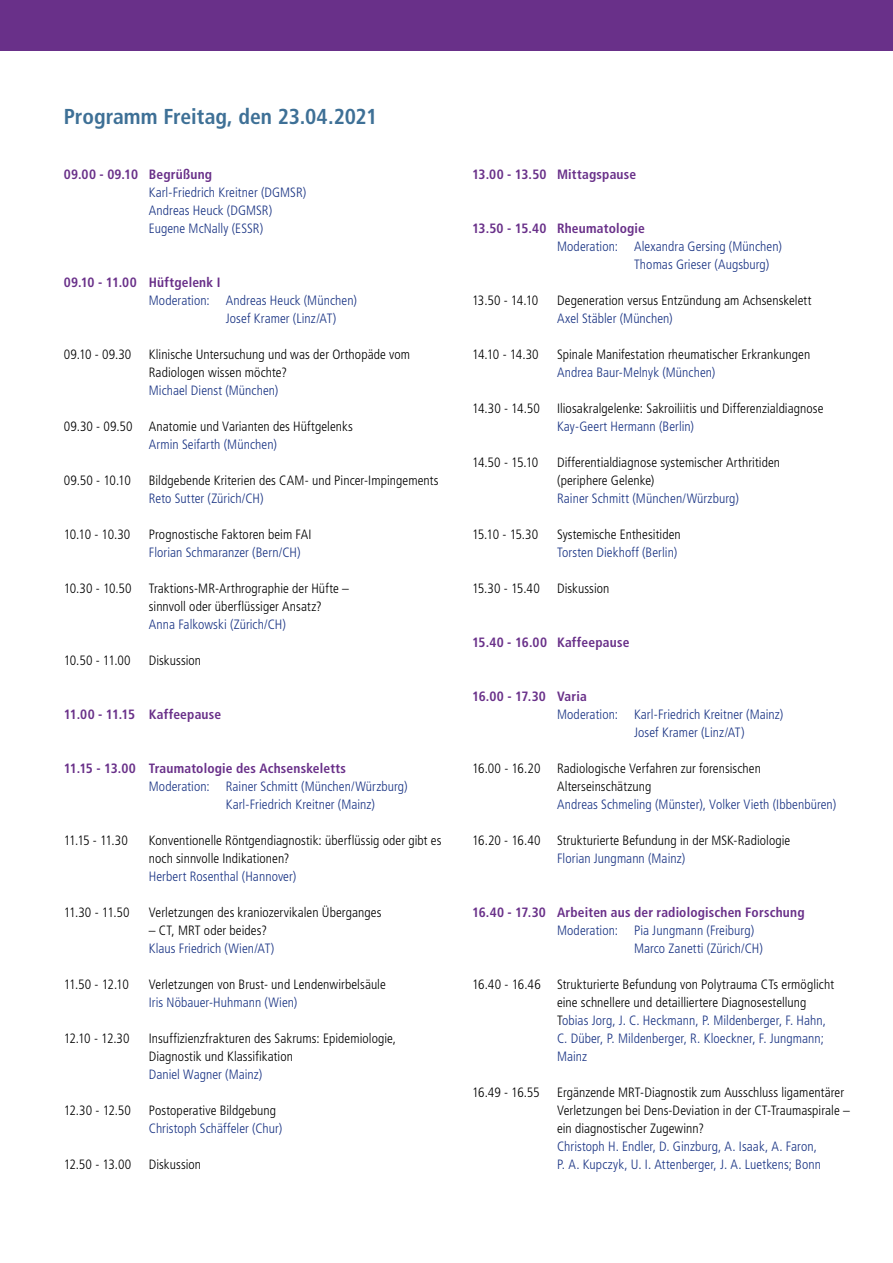
<style>
.page{position:relative;width:893px;height:1263px;background:#fff}
.page>*{position:absolute;margin:0;border:0;box-sizing:border-box;transform-origin:0 0}
.t1{font:700 condensed 21.6px "Frutiger 67";letter-spacing:-.005em;color:#3e7096}
.t2{font:300 condensed 13.5px/18px "Frutiger 47";letter-spacing:.005em;color:#000}
.t3{font:300 condensed 13.5px/18px "Frutiger 47";letter-spacing:.005em;color:#1a3484}
.t4{font:700 condensed 13.5px "Frutiger 67";letter-spacing:.015em;color:#693089}
.s1{color:#1a3484}
</style>
<div class="page">
<div style="left:0;top:0;width:893px;height:51px;background:#693089"></div>
<h1 class="t1" style="left:64px;top:104px;width:315px">Programm Freitag, den 23.04.2021</h1>
<p class="t4" style="left:64px;top:166px;width:150px">09.00 - 09.10 Begrüßung</p>
<p class="t3" style="left:149px;top:183px;width:159px">Karl-Friedrich Kreitner (DGMSR)<br>Andreas Heuck (DGMSR)<br>Eugene McNally (ESSR)</p>
<p class="t4" style="left:64px;top:274px;width:158px">09.10 - 11.00 Hüftgelenk I</p>
<p class="t3" style="left:226px;top:291px;width:133px;text-indent:-77px">Moderation: Andreas Heuck (München)<br>Josef Kramer (Linz/AT)</p>
<p class="t2" style="left:64px;top:345px;width:69px">09.10 - 09.30</p>
<p class="t2" style="left:149px;top:345px;width:263px">Klinische Untersuchung und was der Orthopäde vom<br>Radiologen wissen möchte?</p>
<p class="t3" style="left:149px;top:381px;width:131px">Michael Dienst (München)</p>
<p class="t2" style="left:64px;top:417px;width:291px">09.30 - 09.50 Anatomie und Varianten des Hüftgelenks</p>
<p class="t3" style="left:149px;top:435px;width:130px">Armin Seifarth (München)</p>
<p class="t2" style="left:64px;top:471px;width:69px">09.50 - 10.10</p>
<p class="t2" style="left:149px;top:471px;width:291px">Bildgebende Kriterien des CAM- und Pincer-Impingements</p>
<p class="t3" style="left:149px;top:489px;width:116px">Reto Sutter (Zürich/CH)</p>
<p class="t2" style="left:64px;top:525px;width:68px">10.10 - 10.30</p>
<p class="t2" style="left:149px;top:525px;width:164px">Prognostische Faktoren beim FAI</p>
<p class="t3" style="left:149px;top:543px;width:153px">Florian Schmaranzer (Bern/CH)</p>
<p class="t2" style="left:64px;top:579px;width:69px">10.30 - 10.50</p>
<p class="t2" style="left:149px;top:579px;width:202px">Traktions-MR-Arthrographie der Hüfte – sinnvoll oder überflüssiger Ansatz?</p>
<p class="t3" style="left:149px;top:615px;width:139px">Anna Falkowski (Zürich/CH)</p>
<p class="t2" style="left:64px;top:651px;width:69px">10.50 - 11.00</p>
<p class="t2" style="left:149px;top:651px;width:54px">Diskussion</p>
<p class="t4" style="left:64px;top:706px;width:159px">11.00 - 11.15 Kaffeepause</p>
<p class="t4" style="left:64px;top:760px;width:284px">11.15 - 13.00 Traumatologie des Achsenskeletts</p>
<p class="t3" style="left:226px;top:777px;width:183px;text-indent:-77px">Moderation: Rainer Schmitt (München/Würzburg)<br>Karl-Friedrich Kreitner (Mainz)</p>
<p class="t2" style="left:64px;top:831px;width:66px">11.15 - 11.30</p>
<p class="t2" style="left:149px;top:831px;width:294px">Konventionelle Röntgendiagnostik: überflüssig oder gibt es noch sinnvolle Indikationen?</p>
<p class="t3" style="left:149px;top:867px;width:149px">Herbert Rosenthal (Hannover)</p>
<p class="t2" style="left:64px;top:903px;width:67px">11.30 - 11.50</p>
<p class="t2" style="left:149px;top:903px;width:234px">Verletzungen des kraniozervikalen Überganges</p>
<p class="t2" style="left:149px;top:921px;width:120px">– CT, MRT oder beides?</p>
<p class="t3" style="left:149px;top:939px;width:127px">Klaus Friedrich (Wien/AT)</p>
<p class="t2" style="left:64px;top:975px;width:67px">11.50 - 12.10</p>
<p class="t2" style="left:149px;top:975px;width:239px">Verletzungen von Brust- und Lendenwirbelsäule</p>
<p class="t3" style="left:149px;top:993px;width:150px">Iris Nöbauer-Huhmann (Wien)</p>
<p class="t2" style="left:64px;top:1029px;width:67px">12.10 - 12.30</p>
<p class="t2" style="left:149px;top:1029px;width:249px">Insuffizienzfrakturen des Sakrums: Epidemiologie,<br>Diagnostik und Klassifikation</p>
<p class="t3" style="left:149px;top:1065px;width:115px">Daniel Wagner (Mainz)</p>
<p class="t2" style="left:64px;top:1101px;width:69px">12.30 - 12.50</p>
<p class="t2" style="left:149px;top:1101px;width:129px">Postoperative Bildgebung</p>
<p class="t3" style="left:149px;top:1119px;width:135px">Christoph Schäffeler (Chur)</p>
<p class="t2" style="left:64px;top:1155px;width:69px">12.50 - 13.00</p>
<p class="t2" style="left:149px;top:1155px;width:54px">Diskussion</p>
<p class="t4" style="left:472px;top:166px;width:166px">13.00 - 13.50 Mittagspause</p>
<p class="t4" style="left:472px;top:220px;width:174px">13.50 - 15.40 Rheumatologie</p>
<p class="t3" style="left:634px;top:237px;width:149px;text-indent:-77px">Moderation: Alexandra Gersing (München)<br>Thomas Grieser (Augsburg)</p>
<p class="t2" style="left:472px;top:291px;width:68px">13.50 - 14.10</p>
<p class="t2" style="left:557px;top:291px;width:256px">Degeneration versus Entzündung am Achsenskelett</p>
<p class="t3" style="left:557px;top:309px;width:117px">Axel Stäbler (München)</p>
<p class="t2" style="left:472px;top:345px;width:68px">14.10 - 14.30</p>
<p class="t2" style="left:557px;top:345px;width:255px">Spinale Manifestation rheumatischer Erkrankungen</p>
<p class="t3" style="left:557px;top:363px;width:160px">Andrea Baur-Melnyk (München)</p>
<p class="t2" style="left:472px;top:399px;width:70px">14.30 - 14.50</p>
<p class="t2" style="left:557px;top:399px;width:268px">Iliosakralgelenke: Sakroiliitis und Differenzialdiagnose</p>
<p class="t3" style="left:557px;top:417px;width:139px">Kay-Geert Hermann (Berlin)</p>
<p class="t2" style="left:472px;top:453px;width:68px">14.50 - 15.10</p>
<p class="t2" style="left:557px;top:453px;width:225px">Differentialdiagnose systemischer Arthritiden (periphere Gelenke)</p>
<p class="t3" style="left:557px;top:489px;width:183px">Rainer Schmitt (München/Würzburg)</p>
<p class="t2" style="left:472px;top:525px;width:68px">15.10 - 15.30</p>
<p class="t2" style="left:557px;top:525px;width:125px">Systemische Enthesitiden</p>
<p class="t3" style="left:557px;top:543px;width:122px">Torsten Diekhoff (Berlin)</p>
<p class="t2" style="left:472px;top:579px;width:69px">15.30 - 15.40</p>
<p class="t2" style="left:557px;top:579px;width:54px">Diskussion</p>
<p class="t4" style="left:472px;top:634px;width:159px">15.40 - 16.00 Kaffeepause</p>
<p class="t4" style="left:472px;top:688px;width:116px">16.00 - 17.30 Varia</p>
<p class="t3" style="left:634px;top:705px;width:151px;text-indent:-77px">Moderation: Karl-Friedrich Kreitner (Mainz)<br>Josef Kramer (Linz/AT)</p>
<p class="t2" style="left:557px;top:759px;width:205px;text-indent:-85px">16.00 - 16.20 Radiologische Verfahren zur forensischen<br>Alterseinschätzung</p>
<p class="t3" style="left:557px;top:795px;width:281px">Andreas Schmeling (Münster), Volker Vieth (Ibbenbüren)</p>
<p class="t2" style="left:472px;top:831px;width:320px">16.20 - 16.40 Strukturierte Befundung in der MSK-Radiologie</p>
<p class="t3" style="left:557px;top:849px;width:130px">Florian Jungmann (Mainz)</p>
<p class="t4" style="left:472px;top:904px;width:334px">16.40 - 17.30 Arbeiten aus der radiologischen Forschung</p>
<p class="t3" style="left:634px;top:921px;width:130px;text-indent:-77px">Moderation: Pia Jungmann (Freiburg)<br>Marco Zanetti (Zürich/CH)</p>
<p class="t2" style="left:557px;top:975px;width:278px;text-indent:-85px">16.40 - 16.46 Strukturierte Befundung von Polytrauma CTs ermöglicht eine schnellere und detailliertere Diagnosestellung T<span class="s1">obias Jorg, J. C. Heckmann, P. Mildenberger, F. Hahn, C. Düber, P. Mildenberger, R. Kloeckner, F. Jungmann; Mainz</span></p>
<p class="t2" style="left:472px;top:1083px;width:69px">16.49 - 16.55</p>
<p class="t2" style="left:557px;top:1083px;width:294px">Ergänzende MRT-Diagnostik zum Ausschluss ligamentärer<br>Verletzungen bei Dens-Deviation in der CT-Traumaspirale – ein diagnostischer Zugewinn?</p>
<p class="t3" style="left:557px;top:1137px;width:265px">Christoph H. Endler, D. Ginzburg, A. Isaak, A. Faron,<br>P. A. Kupczyk, U. I. Attenberger, J. A. Luetkens; Bonn</p>
</div>
